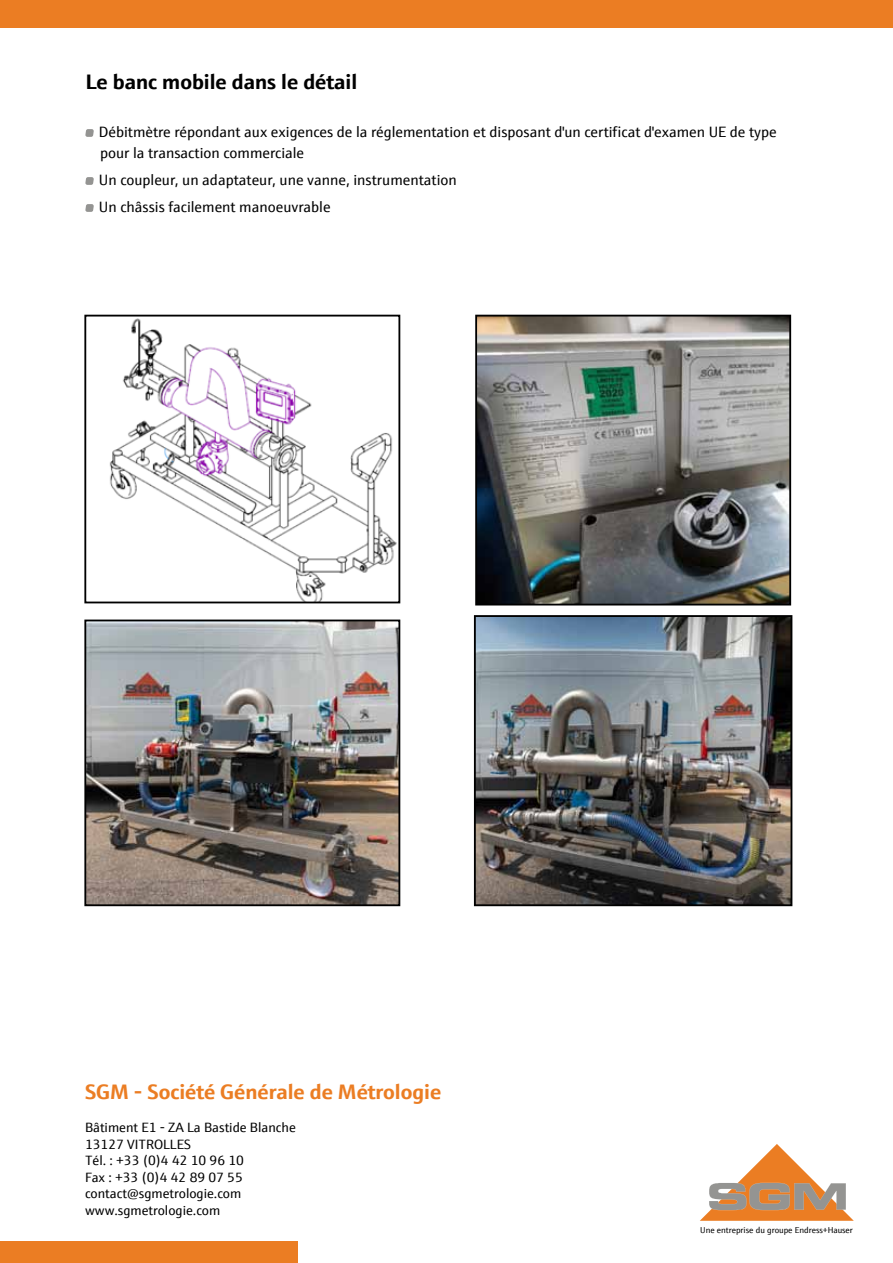
<style>
.page{position:relative;width:893px;height:1263px;background:#fff}
.page>*{position:absolute;margin:0;border:0;box-sizing:border-box;transform-origin:0 0}
.t1{font:700 21px "E+H Sans";color:#eb7d23}
.t2{font:700 21px "E+H Sans";color:#000}
.t3{font:15px/21px "E+H Sans";color:#000}
.t4{font:13.5px/16.5px "E+H Sans";color:#000}
.t5{font:8.55px "E+H Sans";color:#000}
.s1{font-size:13.5px;color:#949492}
</style>
<div class="page">
<div style="left:0;top:1242px;width:298px;height:21px;background:#eb7d23"></div>
<svg style="left:700px;top:1144px;width:154px;height:77px"></svg>
<div style="left:0;top:0;width:893px;height:28px;background:#eb7d23"></div>
<svg style="left:85px;top:129px;width:9px;height:83px"></svg>
<img style="left:109px;top:318px;width:288px;height:282px">
<div style="left:84px;top:315px;width:316px;height:288px;border:2px solid #000"></div>
<img style="left:478px;top:318px;width:310px;height:284px">
<div style="left:475px;top:315px;width:316px;height:290px;border:2px solid #000"></div>
<img style="left:477px;top:618px;width:312px;height:285px">
<div style="left:474px;top:615px;width:318px;height:291px;border:2px solid #000"></div>
<img style="left:87px;top:622px;width:310px;height:281px">
<div style="left:84px;top:619px;width:316px;height:287px;border:2px solid #000"></div>
<h1 class="t2" style="left:86px;top:65px;width:273px">Le banc mobile dans le détail</h1>
<p class="t3" style="left:100px;top:120px;width:678px;text-indent:-14px"><span class="s1">•</span> Débitmètre répondant aux exigences de la réglementation et disposant d'un certificat d'examen UE de type pour la transaction commerciale</p>
<p class="t3" style="left:86px;top:168px;width:373px"><span class="s1">•</span> Un coupleur, un adaptateur, une vanne, instrumentation</p>
<p class="t3" style="left:86px;top:195px;width:246px"><span class="s1">•</span> Un châssis facilement manoeuvrable</p>
<h1 class="t1" style="left:85px;top:1075px;width:358px">SGM - Société Générale de Métrologie</h1>
<p class="t4" style="left:85px;top:1118px;width:212px">Bâtiment E1 - ZA La Bastide Blanche<br>13127 VITROLLES<br>Tél. : +33 (0)4 42 10 96 10<br>Fax : +33 (0)4 42 89 07 55 contact@sgmetrologie.com www.sgmetrologie.com</p>
<p class="t5" style="left:700px;top:1223px;width:154px">Une entreprise du groupe Endress+Hauser</p>
</div>
